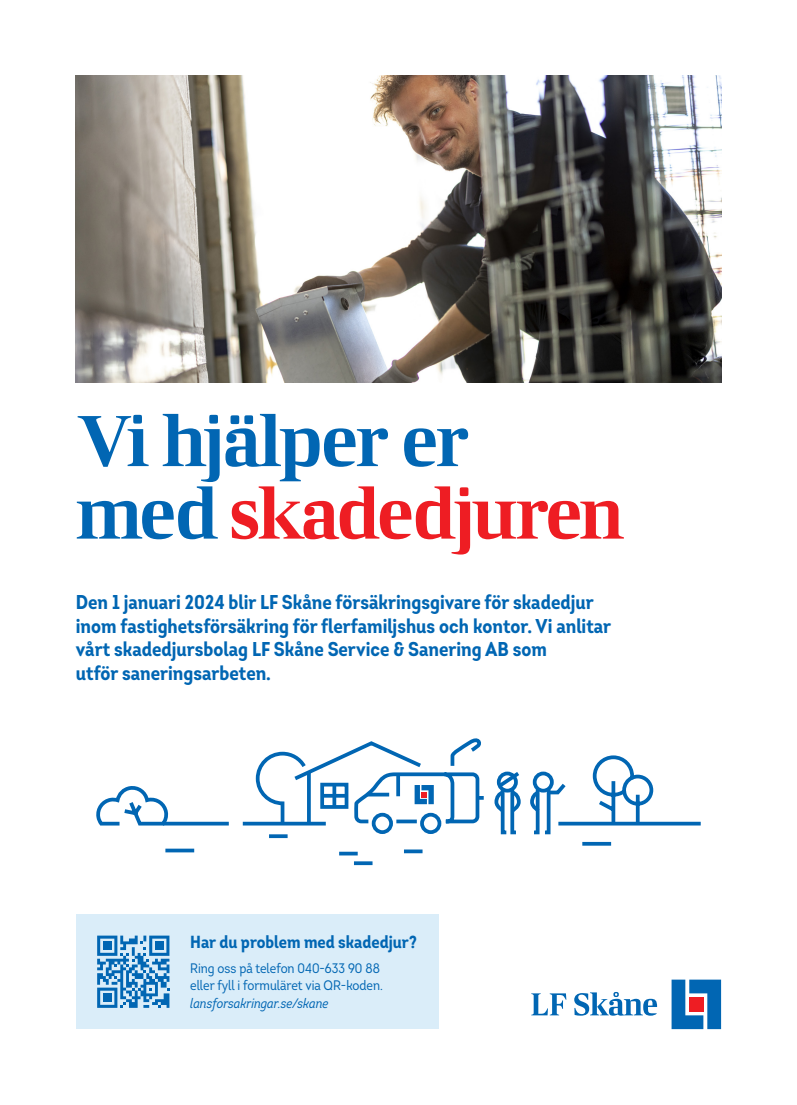
<style>
.page{position:relative;width:797px;height:1105px;background:#fff}
.page>*{position:absolute;margin:0;border:0;box-sizing:border-box;transform-origin:0 0}
._21__Rubrik_0{font:72.5px/72.5px "LF Rubrik 2";letter-spacing:-.03em;color:#0166b3}
._21__Brödtext{font:700 20px/23.8px "Intro Cond";color:#0166b3}
._21__Brödtext-2{font:700 17.5px "Intro Cond";color:#0166b3}
._21__Brödtext-3{font:13.75px/17.5px "Intro Cond";color:#0166b3}
._21__Brödtext_Indrag{font:italic 13.75px "Intro Cond";color:#0166b3}
.s1{color:#ee1d23}
</style>
<div class="page">
<img style="left:76px;top:76px;width:645px;height:306px">
<svg style="left:531px;top:993px;width:35px;height:22px"></svg>
<svg style="left:574px;top:992px;width:83px;height:24px"></svg>
<svg style="left:671px;top:980px;width:50px;height:49px;background:#307fbe"></svg>
<div style="left:689px;top:997px;width:14px;height:14px;background:#ee1d23"></div>
<div style="left:76px;top:914px;width:362px;height:115px;background:#daedf9"></div>
<hr style="left:163px;top:822px;width:66px;height:3px;background:#0166b3">
<hr style="left:558px;top:822px;width:142px;height:3px;background:#0166b3">
<svg style="left:269px;top:834px;width:18px;height:4px"></svg>
<hr style="left:339px;top:852px;width:19px;height:3px;background:#0166b3">
<svg style="left:404px;top:849px;width:18px;height:4px"></svg>
<svg style="left:354px;top:861px;width:18px;height:4px"></svg>
<div style="left:420px;top:813px;width:21px;height:21px;border:4px solid #0166b3;border-radius:50%"></div>
<div style="left:372px;top:813px;width:21px;height:21px;border:4px solid #0166b3;border-radius:50%"></div>
<svg style="left:494px;top:771px;width:75px;height:64px"></svg>
<svg style="left:254px;top:738px;width:229px;height:89px"></svg>
<hr style="left:243px;top:822px;width:83px;height:3px;background:#0166b3">
<hr style="left:165px;top:849px;width:29px;height:3px;background:#0166b3">
<svg style="left:582px;top:842px;width:29px;height:4px"></svg>
<svg style="left:96px;top:786px;width:72px;height:40px"></svg>
<svg style="left:591px;top:755px;width:64px;height:71px"></svg>
<svg style="left:97px;top:935px;width:72px;height:73px"></svg>
<div style="left:103px;top:941px;width:9px;height:9px;background:#0166b3"></div>
<div style="left:155px;top:941px;width:9px;height:9px;background:#0166b3"></div>
<div style="left:103px;top:993px;width:9px;height:9px;background:#0166b3"></div>
<p class="_21__Rubrik_0" style="left:76px;top:403px;width:550px">Vi hjälper er med <span class="s1">skadedjuren</span></p>
<p class="_21__Brödtext" style="left:76px;top:590px;width:537px">Den 1 januari 2024 blir LF Skåne försäkringsgivare för skadedjur inom fastighetsförsäkring för flerfamiljshus och kontor. Vi anlitar vårt skadedjursbolag LF Skåne Service &amp; Sanering AB som<br>utför saneringsarbeten.</p>
<p class="_21__Brödtext-2" style="left:190px;top:930px;width:228px">Har du problem med skadedjur?</p>
<p class="_21__Brödtext-3" style="left:190px;top:959px;width:194px">Ring oss på telefon 040-633 90 88 eller fyll i formuläret via QR-koden.</p>
<p class="_21__Brödtext_Indrag" style="left:190px;top:995px;width:140px">lansforsakringar.se/skane</p>
</div>
